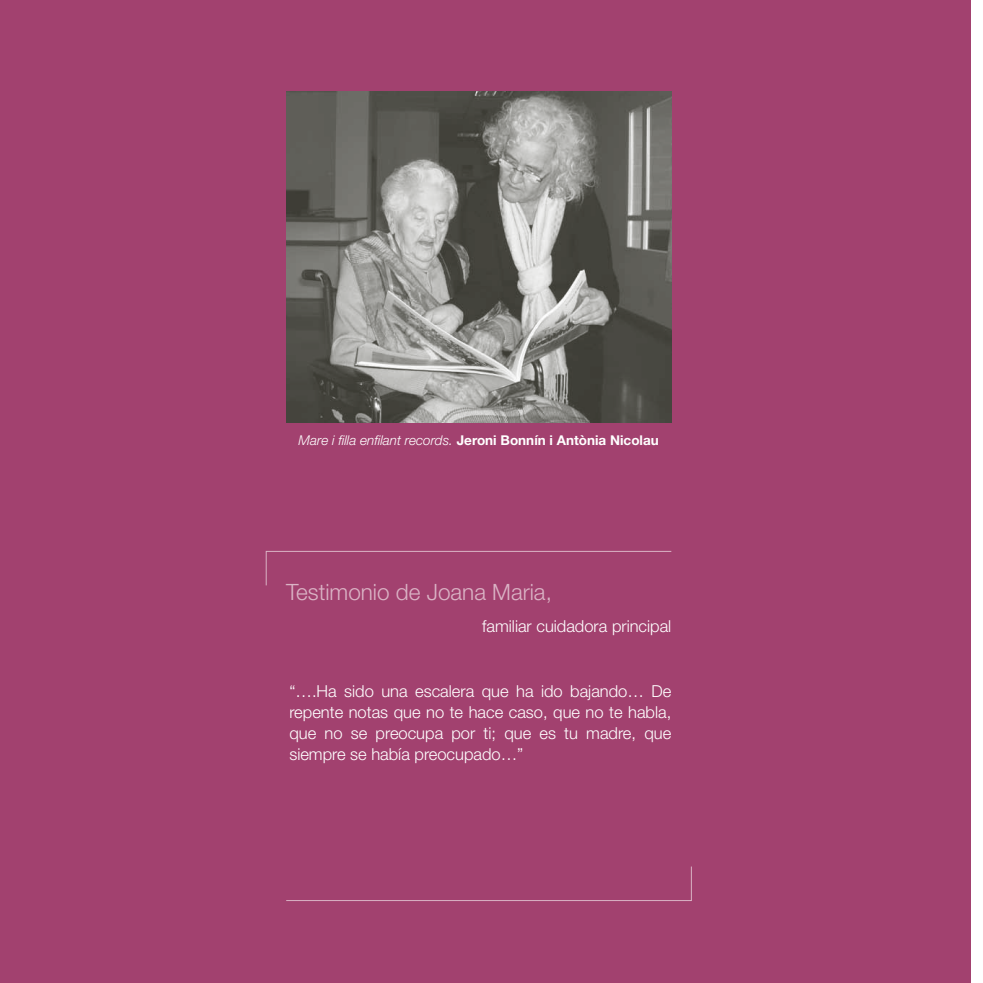
<style>
.page{position:relative;width:983px;height:983px;background:#fff}
.page>*{position:absolute;margin:0;border:0;box-sizing:border-box;transform-origin:0 0}
.t1{font:300 22.5px "Helvetica Neue LT Std";color:#dab3c5}
.t2{font:300 16.5px/21px "Helvetica Neue LT Std";color:#fff;text-align:justify}
.t3{font:700 13.5px "Helvetica Neue LT Std";color:#fff}
.s1{font-weight:300;font-style:italic}
</style>
<div class="page">
<div style="left:0;top:0;width:970px;height:982px;background:#a2416f"></div>
<svg style="left:266px;top:551px;width:405px;height:34px"></svg>
<img style="left:286px;top:92px;width:385px;height:330px">
<p class="t3" style="left:298px;top:432px;width:362px"><span class="s1">Mare i filla enfilant records.</span> Jeroni Bonnín i Antònia Nicolau</p>
<h1 class="t1" style="left:286px;top:578px;width:267px">Testimonio de Joana Maria,</h1>
<p class="t2" style="left:482px;top:615px;width:190px">familiar cuidadora principal</p>
<p class="t2" style="left:289px;top:680px;width:383px">“….Ha sido una escalera que ha ido bajando… De repente notas que no te hace caso, que no te habla, que no se preocupa por ti; que es tu madre, que siempre se había preocupado…”</p>
</div>
